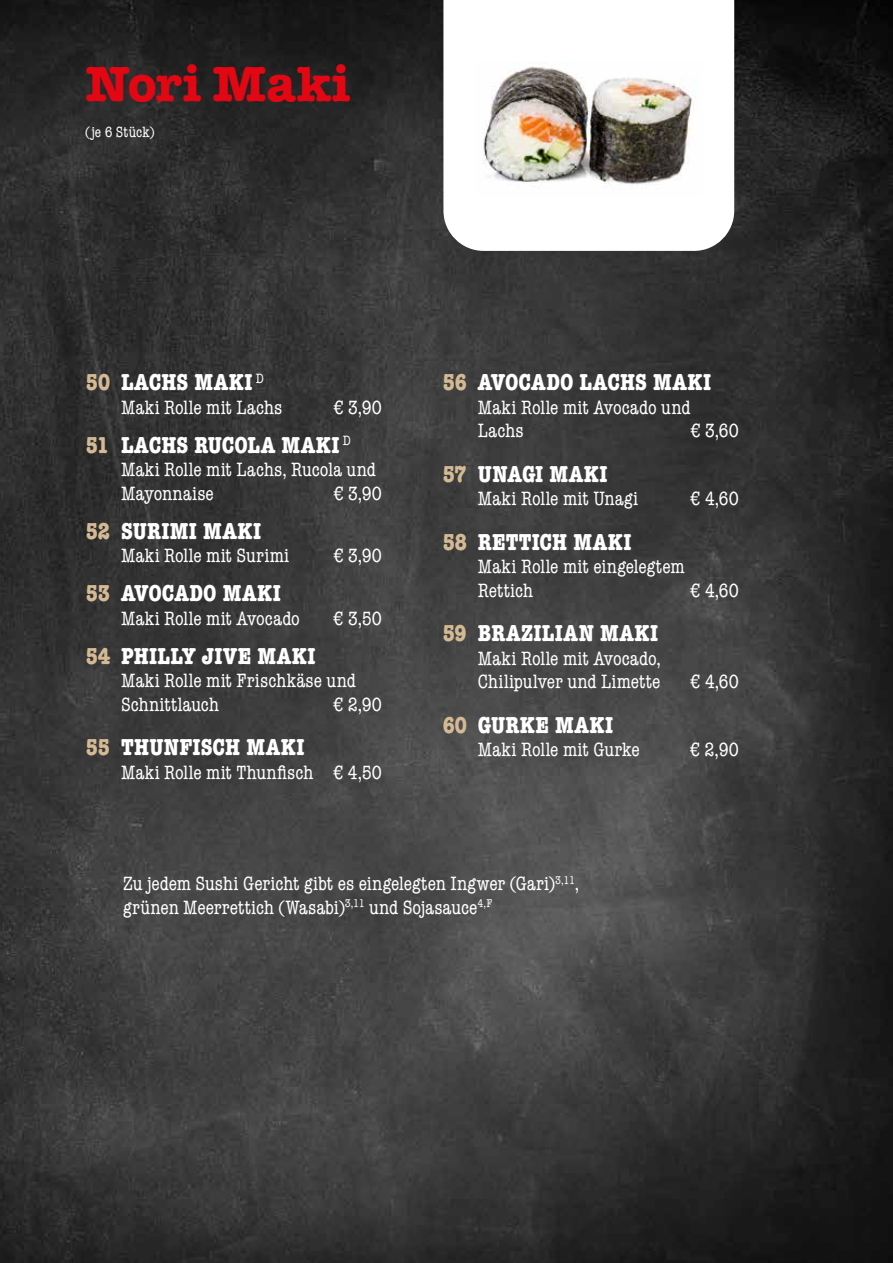
<style>
.page{position:relative;width:893px;height:1263px;background:#fff}
.page>*{position:absolute;margin:0;border:0;box-sizing:border-box;transform-origin:0 0}
.t1{font:700 49.8px "American Typewriter LT";letter-spacing:.015em;color:#e30613}
.t2{font:700 condensed 23.4px "American Typewriter LT";letter-spacing:.01em;color:#fff}
.t3{font:condensed 19.5px/23.4px "American Typewriter LT";color:#fff}
.t4{font:condensed 15px "American Typewriter LT";letter-spacing:.005em;color:#fff}
.s1{color:#d4ba94}
</style>
<div class="page">
<img style="left:0;top:0;width:893px;height:1263px">
<svg style="left:443px;top:0;width:291px;height:251px"></svg>
<img style="left:475px;top:62px;width:227px;height:134px">
<h1 class="t1" style="left:86px;top:55px;width:266px">Nori Maki</h1>
<p class="t4" style="left:85px;top:123px;width:71px">(je 6 Stück)</p>
<p class="t2" style="left:86px;top:368px;width:179px"><span class="s1">50</span> LACHS MAKI <sup>D</sup></p>
<p class="t3" style="left:121px;top:396px;width:163px">Maki Rolle mit Lachs</p>
<p class="t3" style="left:333px;top:396px;width:50px">€ 3,90</p>
<p class="t2" style="left:86px;top:431px;width:266px"><span class="s1">51</span> LACHS RUCOLA MAKI <sup>D</sup></p>
<p class="t3" style="left:121px;top:458px;width:256px">Maki Rolle mit Lachs, Rucola und<br>Mayonnaise</p>
<p class="t3" style="left:333px;top:482px;width:50px">€ 3,90</p>
<p class="t2" style="left:86px;top:517px;width:177px"><span class="s1">52</span> SURIMI MAKI</p>
<p class="t3" style="left:121px;top:544px;width:170px">Maki Rolle mit Surimi</p>
<p class="t3" style="left:333px;top:544px;width:50px">€ 3,90</p>
<p class="t2" style="left:86px;top:580px;width:196px"><span class="s1">53</span> AVOCADO MAKI</p>
<p class="t3" style="left:121px;top:607px;width:180px">Maki Rolle mit Avocado</p>
<p class="t3" style="left:333px;top:607px;width:50px">€ 3,50</p>
<p class="t2" style="left:86px;top:642px;width:231px"><span class="s1">54</span> PHILLY JIVE MAKI</p>
<p class="t3" style="left:121px;top:669px;width:236px">Maki Rolle mit Frischkäse und<br>Schnittlauch</p>
<p class="t3" style="left:333px;top:693px;width:50px">€ 2,90</p>
<p class="t2" style="left:86px;top:734px;width:220px"><span class="s1">55</span> THUNFISCH MAKI</p>
<p class="t3" style="left:121px;top:761px;width:262px">Maki Rolle mit Thunfisch € 4,50</p>
<p class="t2" style="left:443px;top:368px;width:270px"><span class="s1">56</span> AVOCADO LACHS MAKI</p>
<p class="t3" style="left:478px;top:396px;width:214px">Maki Rolle mit Avocado und<br>Lachs</p>
<p class="t3" style="left:690px;top:419px;width:50px">€ 3,60</p>
<p class="t2" style="left:443px;top:460px;width:166px"><span class="s1">57</span> UNAGI MAKI</p>
<p class="t3" style="left:478px;top:487px;width:162px">Maki Rolle mit Unagi</p>
<p class="t3" style="left:690px;top:487px;width:50px">€ 4,60</p>
<p class="t2" style="left:443px;top:528px;width:190px"><span class="s1">58</span> RETTICH MAKI</p>
<p class="t3" style="left:478px;top:555px;width:208px">Maki Rolle mit eingelegtem<br>Rettich</p>
<p class="t3" style="left:690px;top:579px;width:50px">€ 4,60</p>
<p class="t2" style="left:443px;top:619px;width:217px"><span class="s1">59</span> BRAZILIAN MAKI</p>
<p class="t3" style="left:478px;top:647px;width:184px">Maki Rolle mit Avocado,<br>Chilipulver und Limette</p>
<p class="t3" style="left:690px;top:670px;width:50px">€ 4,60</p>
<p class="t2" style="left:443px;top:711px;width:172px"><span class="s1">60</span> GURKE MAKI</p>
<p class="t3" style="left:478px;top:738px;width:163px">Maki Rolle mit Gurke</p>
<p class="t3" style="left:690px;top:738px;width:50px">€ 2,90</p>
<p class="t3" style="left:123px;top:872px;width:457px">Zu jedem Sushi Gericht gibt es eingelegten Ingwer (Gari)<sup>3,11</sup>, grünen Meerrettich (Wasabi)<sup>3,11</sup> und Sojasauce<sup>4,F</sup></p>
</div>
